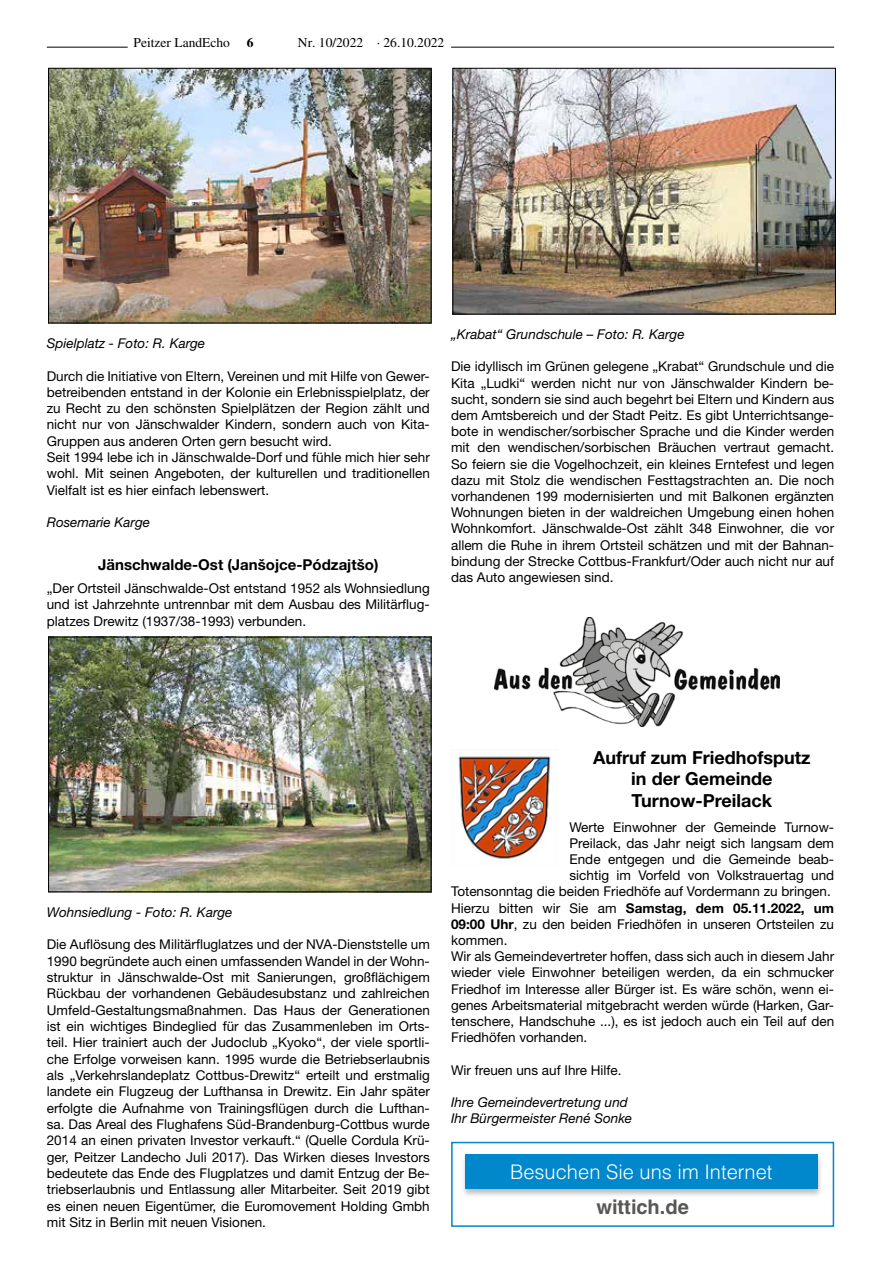
<style>
.page{position:relative;width:881px;height:1263px;background:#fff}
.page>*{position:absolute;margin:0;border:0;box-sizing:border-box;transform-origin:0 0}
.t1{font:300 20.1px "Helvetica LT";color:#fff}
.t2{font:700 20.1px "Helvetica LT";color:#575756}
.t3{font:700 18px/21.6px "Helvetica Neue LT";color:#000;text-align:center}
.t4{font:700 15px "Helvetica Neue LT";color:#000}
.t5{font:13.5px/16.4px "Helvetica Neue LT";color:#000;text-align:justify}
.t6{font:italic 13.5px/16.2px "Helvetica Neue LT";color:#000}
.t7{font:700 13.5px "Helvetica Neue LT";color:#000}
.t8{font:13.5px "Times LT";color:#000}
.s1{font-weight:700}
.s2{font-weight:400}
</style>
<div class="page">
<hr style="left:47px;top:47px;width:81px;height:1px;background:#000">
<hr style="left:451px;top:47px;width:382px;height:1px;background:#000">
<img style="left:454px;top:70px;width:379px;height:242px">
<div style="left:452px;top:68px;width:383px;height:246px;border:1px solid #000"></div>
<img style="left:494px;top:617px;width:285px;height:110px">
<img style="left:50px;top:70px;width:379px;height:251px">
<div style="left:48px;top:68px;width:383px;height:255px;border:1px solid #000"></div>
<img style="left:50px;top:639px;width:379px;height:251px">
<div style="left:48px;top:637px;width:383px;height:255px;border:1px solid #000"></div>
<img style="left:458px;top:756px;width:93px;height:104px">
<div style="left:451px;top:1142px;width:382px;height:85px;border:2px solid #0087cc"></div>
<div style="left:460px;top:1153px;width:362px;height:45px;background:#000;opacity:.26"></div>
<div style="left:465px;top:1153px;width:352px;height:35px;background:#0087cc"></div>
<p class="t8" style="left:133px;top:34px;width:121px">Peitzer LandEcho <span class="s1">6</span></p>
<p class="t8" style="left:298px;top:34px;width:148px">Nr. 10/2022 · 26.10.2022</p>
<p class="t6" style="left:47px;top:335px;width:160px">Spielplatz - Foto: R. Karge</p>
<p class="t5" style="left:47px;top:367px;width:384px;text-align:left">Durch die Initiative von Eltern, Vereinen und mit Hilfe von Gewer&shy;betreibenden entstand in der Kolonie ein Erlebnisspielplatz, der zu Recht zu den schönsten Spielplätzen der Region zählt und nicht nur von Jänschwalder Kindern, sondern auch von Kita-Gruppen aus anderen Orten gern besucht wird.<br>Seit 1994 lebe ich in Jänschwalde-Dorf und fühle mich hier sehr wohl. Mit seinen Angeboten, der kulturellen und traditionellen Vielfalt ist es hier einfach lebenswert.</p>
<p class="t6" style="left:47px;top:514px;width:105px">Rosemarie Karge</p>
<p class="t4" style="left:98px;top:556px;width:281px">Jänschwalde-Ost (Janšojce-Pódzajtšo)</p>
<p class="t5" style="left:47px;top:580px;width:384px">„Der Ortsteil Jänschwalde-Ost entstand 1952 als Wohnsiedlung und ist Jahrzehnte untrennbar mit dem Ausbau des Militärflug&shy;platzes Drewitz (1937/38-1993) verbunden.</p>
<p class="t6" style="left:451px;top:326px;width:235px">„Krabat“ Grundschule – Foto: R. Karge</p>
<p class="t5" style="left:451px;top:358px;width:384px">Die idyllisch im Grünen gelegene „Krabat“ Grundschule und die Kita „Ludki“ werden nicht nur von Jänschwalder Kindern be&shy;sucht, sondern sie sind auch begehrt bei Eltern und Kindern aus dem Amtsbereich und der Stadt Peitz. Es gibt Unterrichtsange&shy;bote in wendischer/sorbischer Sprache und die Kinder werden mit den wendischen/sorbischen Bräuchen vertraut gemacht.<br>So feiern sie die Vogelhochzeit, ein kleines Erntefest und legen dazu mit Stolz die wendischen Festtagstrachten an. Die noch vorhandenen 199 modernisierten und mit Balkonen ergänzten Wohnungen bieten in der waldreichen Umgebung einen hohen Wohnkomfort. Jänschwalde-Ost zählt 348 Einwohner, die vor allem die Ruhe in ihrem Ortsteil schätzen und mit der Bahnan&shy;bindung der Strecke Cottbus-Frankfurt/Oder auch nicht nur auf das Auto angewiesen sind.</p>
<p class="t6" style="left:47px;top:904px;width:187px">Wohnsiedlung - Foto: R. Karge</p>
<p class="t5" style="left:47px;top:936px;width:384px">Die Auflösung des Militärfluglatzes und der NVA-Dienststelle um 1990 begründete auch einen umfassenden Wandel in der Wohn&shy;struktur in Jänschwalde-Ost mit Sanierungen, großflächigem Rückbau der vorhandenen Gebäudesubstanz und zahlreichen Umfeld-Gestaltungsmaßnahmen. Das Haus der Generationen ist ein wichtiges Bindeglied für das Zusammenleben im Orts&shy;teil. Hier trainiert auch der Judoclub „Kyoko“, der viele sportli&shy;che Erfolge vorweisen kann. 1995 wurde die Betriebserlaubnis als „Verkehrslandeplatz Cottbus-Drewitz“ erteilt und erstmalig landete ein Flugzeug der Lufthansa in Drewitz. Ein Jahr später erfolgte die Aufnahme von Trainingsflügen durch die Lufthan&shy;sa. Das Areal des Flughafens Süd-Brandenburg-Cottbus wurde 2014 an einen privaten Investor verkauft.“ (Quelle Cordula Krü&shy;ger, Peitzer Landecho Juli 2017). Das Wirken dieses Investors bedeutete das Ende des Flugplatzes und damit Entzug der Be&shy;triebserlaubnis und Entlassung aller Mitarbeiter. Seit 2019 gibt es einen neuen Eigentümer, die Euromovement Holding Gmbh mit Sitz in Berlin mit neuen Visionen.</p>
<h2 class="t3" style="left:593px;top:746px;width:219px">Aufruf zum Friedhofsputz in der Gemeinde<br>Turnow-Preilack</h2>
<p class="t5" style="left:569px;top:818px;width:266px">Werte Einwohner der Gemeinde Turnow-</p>
<p class="t5" style="left:569px;top:835px;width:266px">Preilack, das Jahr neigt sich langsam dem</p>
<p class="t5" style="left:569px;top:851px;width:266px">Ende entgegen und die Gemeinde beab-</p>
<p class="t5" style="left:569px;top:867px;width:266px">sichtig im Vorfeld von Volkstrauertag und</p>
<p class="t5" style="left:451px;top:883px;width:381px">Totensonntag die beiden Friedhöfe auf Vordermann zu bringen.</p>
<p class="t7" style="left:451px;top:899px;width:384px"><span class="s2">Hierzu bitten wir Sie am</span> Samstag, dem 05.11.2022, um</p>
<p class="t5" style="left:451px;top:916px;width:384px"><span class="s1">09:00 Uhr</span>, zu den beiden Friedhöfen in unseren Ortsteilen zu</p>
<p class="t5" style="left:451px;top:932px;width:58px">kommen.</p>
<p class="t5" style="left:451px;top:948px;width:384px">Wir als Gemeindevertreter hoffen, dass sich auch in diesem Jahr</p>
<p class="t5" style="left:451px;top:964px;width:384px">wieder viele Einwohner beteiligen werden, da ein schmucker</p>
<p class="t5" style="left:451px;top:980px;width:384px">Friedhof im Interesse aller Bürger ist. Es wäre schön, wenn ei-</p>
<p class="t5" style="left:451px;top:997px;width:384px">genes Arbeitsmaterial mitgebracht werden würde (Harken, Gar-</p>
<p class="t5" style="left:451px;top:1013px;width:384px">tenschere, Handschuhe ...), es ist jedoch auch ein Teil auf den</p>
<p class="t5" style="left:451px;top:1029px;width:138px">Friedhöfen vorhanden.</p>
<p class="t5" style="left:451px;top:1061px;width:172px">Wir freuen uns auf Ihre Hilfe.</p>
<p class="t6" style="left:451px;top:1094px;width:182px">Ihre Gemeindevertretung und<br>Ihr Bürgermeister René Sonke</p>
<h1 class="t1" style="left:510px;top:1159px;width:264px">Besuchen Sie uns im Internet</h1>
<h1 class="t2" style="left:596px;top:1195px;width:94px">wittich.de</h1>
</div>
